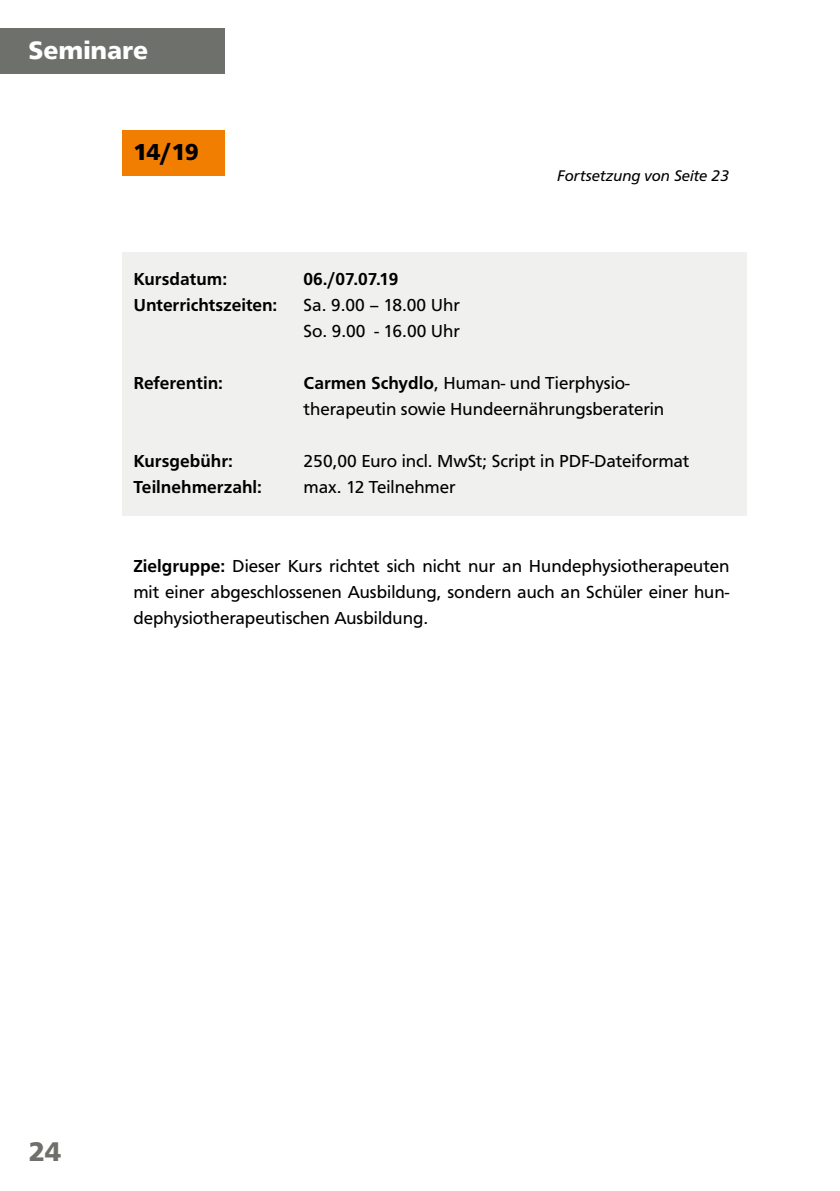
<style>
.page{position:relative;width:840px;height:1191px;background:#fff}
.page>*{position:absolute;margin:0;border:0;box-sizing:border-box;transform-origin:0 0}
.t1{font:700 28px "Front Page";color:#6e706b}
.t2{font:700 26px "Front Page";color:#fff}
.t3{font:700 24px "Front Page";color:#000}
.t4{font:18px/26px "Front Page";color:#000}
.t5{font:500 18px "Front Page";color:#000}
.t6{font:italic 16px "Front Page";letter-spacing:-.005em;color:#000}
.s1{font-weight:500}
</style>
<div class="page">
<div style="left:122px;top:130px;width:102px;height:46px;background:#f17e00"></div>
<div style="left:0;top:28px;width:224px;height:46px;background:#6e706b"></div>
<div style="left:122px;top:252px;width:624px;height:264px;background:#f0f0ef"></div>
<h2 class="t2" style="left:28px;top:35px;width:121px">Seminare</h2>
<h3 class="t3" style="left:133px;top:138px;width:67px">14/19</h3>
<p class="t6" style="left:557px;top:167px;width:173px">Fortsetzung von Seite 23</p>
<p class="t5" style="left:133px;top:269px;width:95px">Kursdatum:</p>
<p class="t5" style="left:303px;top:269px;width:96px">06./07.07.19</p>
<p class="t5" style="left:133px;top:295px;width:145px">Unterrichtszeiten:</p>
<p class="t4" style="left:303px;top:292px;width:158px">Sa. 9.00 – 18.00 Uhr<br>So. 9.00 - 16.00 Uhr</p>
<p class="t5" style="left:133px;top:373px;width:91px">Referentin:</p>
<p class="t4" style="left:303px;top:370px;width:362px"><span class="s1">Carmen Schydlo</span>, Human- und Tierphysio&shy;therapeutin sowie Hundeernährungsberaterin</p>
<p class="t5" style="left:133px;top:451px;width:101px">Kursgebühr:</p>
<p class="t4" style="left:303px;top:448px;width:387px">250,00 Euro incl. MwSt; Script in PDF-Dateiformat</p>
<p class="t5" style="left:133px;top:477px;width:130px">Teilnehmerzahl:</p>
<p class="t4" style="left:303px;top:474px;width:153px">max. 12 Teilnehmer</p>
<p class="t4" style="left:133px;top:552px;width:597px;text-align:justify"><span class="s1">Zielgruppe:</span> Dieser Kurs richtet sich nicht nur an Hundephysiotherapeuten mit einer abgeschlossenen Ausbildung, sondern auch an Schüler einer hun&shy;dephysiotherapeutischen Ausbildung.</p>
<h1 class="t1" style="left:28px;top:1135px;width:34px">24</h1>
</div>
